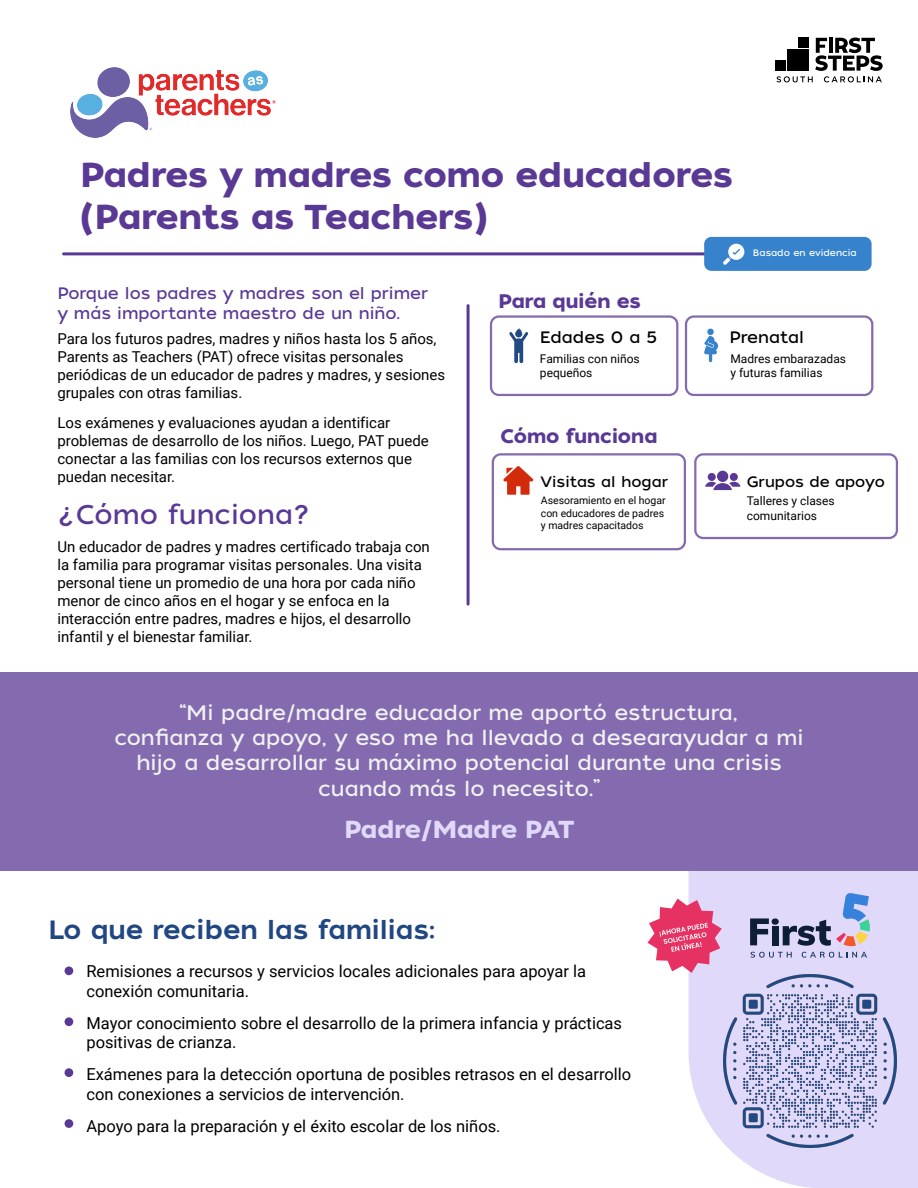
<style>
.page{position:relative;width:918px;height:1188px;background:#fff}
.page>*{position:absolute;margin:0;border:0;box-sizing:border-box;transform-origin:0 0}
.t1{font:34.5px/41.4px "Tide Sans 600 Bunny";color:#5a3995}
.t2{font:27px "Tide Sans 400 Lil Dude";color:#5a3996}
.t3{font:26.4px "Tide Sans 500 Dudette";color:#214782}
.t4{font:24.45px "Tide Sans 600 Bunny";letter-spacing:-.01em;color:#e0d9f9}
.t5{font:21px/25.2px "Tide Sans 400 Lil Dude";color:#f1f2f2;text-align:center}
.t6{font:19.5px "Tide Sans 600 Bunny";color:#5a3995}
.t7{font:16.5px/19.8px "Roboto";color:#000}
.t8{font:16.5px/19.8px "Tide Sans 400 Lil Dude";color:#5a3996}
.t9{font:16.5px "Tide Sans 400 Lil Dude";color:#000}
.t10{font:15px/18px "Roboto";color:#000}
.t11{font:15px "Tide Sans 400 Lil Dude";color:#000}
.t12{font:12px/14.4px "Roboto";color:#000}
.t13{font:10.5px/12.6px "Roboto";color:#000}
.t14{font:9.3px "Tide Sans 400 Lil Dude";color:#fff}
</style>
<div class="page">
<svg style="left:689px;top:871px;width:229px;height:317px;background:#e3ddf9"></svg>
<hr style="left:467px;top:306px;width:3px;height:298px;background:#5a3995">
<hr style="left:64px;top:252px;width:790px;height:3px;background:#5a3995">
<div style="left:0;top:672px;width:918px;height:199px;background:#846aaf"></div>
<div style="left:490px;top:315px;width:188px;height:81px;border:2px solid #846aaf;border-radius:8px"></div>
<div style="left:685px;top:315px;width:188px;height:81px;border:2px solid #846aaf;border-radius:8px"></div>
<div style="left:492px;top:453px;width:194px;height:97px;border:2px solid #846aaf;border-radius:8px"></div>
<div style="left:694px;top:453px;width:204px;height:86px;border:2px solid #846aaf;border-radius:8px"></div>
<div style="left:708px;top:473px;width:8px;height:8px;background:#5a3995;border-radius:50%"></div>
<div style="left:717px;top:471px;width:11px;height:11px;background:#5a3995;border-radius:50%"></div>
<div style="left:730px;top:473px;width:8px;height:8px;background:#5a3995;border-radius:50%"></div>
<svg style="left:705px;top:482px;width:35px;height:8px"></svg>
<svg style="left:503px;top:466px;width:30px;height:29px"></svg>
<svg style="left:704px;top:336px;width:14px;height:26px"></svg>
<div style="left:707px;top:329px;width:7px;height:6px;background:#3782cc;border-radius:50%"></div>
<img style="left:71px;top:68px;width:204px;height:70px">
<svg style="left:509px;top:329px;width:19px;height:34px"></svg>
<div style="left:65px;top:966px;width:8px;height:9px;background:#5a3996;border-radius:50%"></div>
<div style="left:65px;top:1017px;width:8px;height:9px;background:#5a3996;border-radius:50%"></div>
<div style="left:65px;top:1068px;width:8px;height:9px;background:#5a3996;border-radius:50%"></div>
<div style="left:65px;top:1119px;width:8px;height:9px;background:#5a3996;border-radius:50%"></div>
<svg style="left:777px;top:38px;width:106px;height:44px"></svg>
<div style="left:799px;top:38px;width:10px;height:10px;background:#000"></div>
<div style="left:799px;top:61px;width:10px;height:10px;background:#000"></div>
<div style="left:799px;top:49px;width:10px;height:11px;background:#000"></div>
<div style="left:787px;top:49px;width:11px;height:11px;background:#000"></div>
<div style="left:787px;top:61px;width:11px;height:10px;background:#000"></div>
<div style="left:776px;top:61px;width:10px;height:10px;background:#000"></div>
<svg style="left:750px;top:918px;width:19px;height:27px"></svg>
<div style="left:772px;top:919px;width:7px;height:6px;background:#0e1e35;border-radius:3px"></div>
<div style="left:772px;top:926px;width:7px;height:19px;background:#0e1e35"></div>
<svg style="left:783px;top:893px;width:87px;height:53px;background:#afb2d0"></svg>
<svg style="left:751px;top:952px;width:41px;height:6px"></svg>
<svg style="left:802px;top:952px;width:65px;height:6px"></svg>
<img style="left:723px;top:974px;width:174px;height:174px">
<div style="left:704px;top:237px;width:168px;height:34px;background:#3782cc;border-radius:7px"></div>
<svg style="left:723px;top:244px;width:21px;height:21px"></svg>
<svg style="left:647px;top:899px;width:75px;height:74px"></svg>
<h1 class="t1" style="left:81px;top:156px;width:654px">Padres y madres como educadores (Parents as Teachers)</h1>
<p class="t8" style="left:57px;top:284px;width:372px">Porque los padres y madres son el primer y más importante maestro de un niño.</p>
<h3 class="t6" style="left:499px;top:288px;width:144px">Para quién es</h3>
<p class="t14" style="left:753px;top:247px;width:105px">Basado en evidencia</p>
<p class="t10" style="left:57px;top:329px;width:389px">Para los futuros padres, madres y niños hasta los 5 años, Parents as Teachers (PAT) ofrece visitas personales periódicas de un educador de padres y madres, y sesiones grupales con otras familias.</p>
<p class="t10" style="left:57px;top:413px;width:373px">Los exámenes y evaluaciones ayudan a identificar problemas de desarrollo de los niños. Luego, PAT puede conectar a las familias con los recursos externos que puedan necesitar.</p>
<h2 class="t2" style="left:57px;top:498px;width:255px">¿Cómo funciona?</h2>
<p class="t10" style="left:57px;top:537px;width:374px">Un educador de padres y madres certificado trabaja con la familia para programar visitas personales. Una visita personal tiene un promedio de una hora por cada niño menor de cinco años en el hogar y se enfoca en la interacción entre padres, madres e hijos, el desarrollo infantil y el bienestar familiar.</p>
<p class="t9" style="left:540px;top:327px;width:119px">Edades 0 a 5</p>
<p class="t9" style="left:729px;top:327px;width:76px">Prenatal</p>
<p class="t12" style="left:540px;top:351px;width:101px">Familias con niños pequeños</p>
<p class="t12" style="left:730px;top:351px;width:117px">Madres embarazadas y futuras familias</p>
<h3 class="t6" style="left:500px;top:423px;width:158px">Cómo funciona</h3>
<p class="t11" style="left:541px;top:472px;width:129px">Visitas al hogar</p>
<p class="t11" style="left:747px;top:472px;width:140px">Grupos de apoyo</p>
<p class="t13" style="left:541px;top:494px;width:126px">Asesoramiento en el hogar con educadores de padres y madres capacitados</p>
<p class="t12" style="left:747px;top:493px;width:89px">Talleres y clases comunitarios</p>
<h3 class="t5" style="left:114px;top:701px;width:691px">“Mi padre/madre educador me aportó estructura,<br>confianza y apoyo, y eso me ha llevado a desearayudar a mi hijo a desarrollar su máximo potencial durante una crisis cuando más lo necesito.”</h3>
<h3 class="t4" style="left:344px;top:814px;width:231px">Padre/Madre PAT</h3>
<h3 class="t3" style="left:49px;top:913px;width:388px">Lo que reciben las familias:</h3>
<p class="t7" style="left:86px;top:961px;width:501px">Remisiones a recursos y servicios locales adicionales para apoyar la conexión comunitaria.</p>
<p class="t7" style="left:86px;top:1012px;width:537px">Mayor conocimiento sobre el desarrollo de la primera infancia y prácticas positivas de crianza.</p>
<p class="t7" style="left:86px;top:1064px;width:546px">Exámenes para la detección oportuna de posibles retrasos en el desarrollo con conexiones a servicios de intervención.</p>
<p class="t7" style="left:86px;top:1115px;width:416px">Apoyo para la preparación y el éxito escolar de los niños.</p>
</div>
